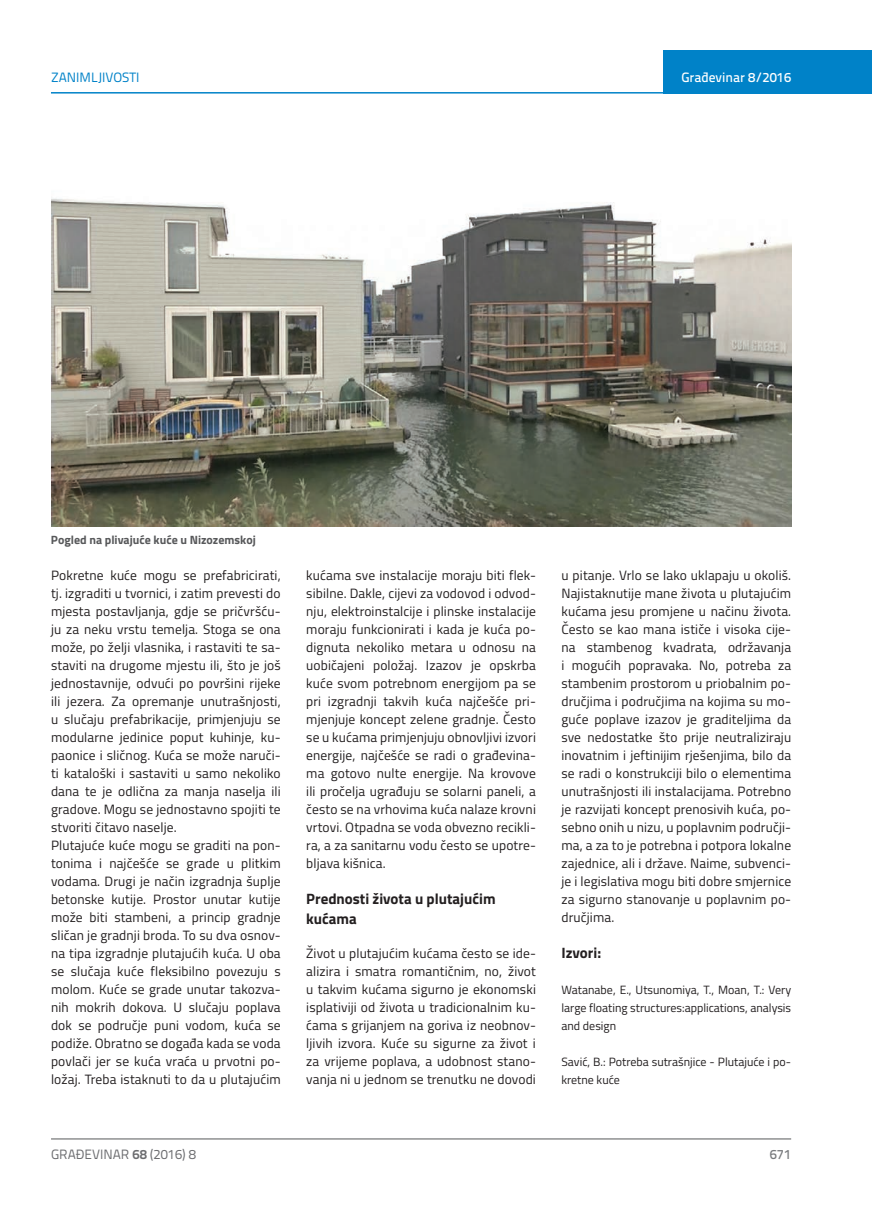
<style>
.page{position:relative;width:872px;height:1212px;background:#fff}
.page>*{position:absolute;margin:0;border:0;box-sizing:border-box;transform-origin:0 0}
.t1{font:700 15px/19.5px "Titillium";color:#231f20}
.t2{font:13.5px/18px "Titillium";letter-spacing:.01em;color:#231f20;text-align:justify}
.t3{font:13.5px "Titillium Text 22 L";color:#6c6d70}
.t4{font:500 13.5px "Titillium Text 22 L";color:#fff}
.t5{font:13.5px "Titillium Text 22 L";color:#0082c8}
.t6{font:500 13.5px "Titillium Text 22 L";color:#787a7d}
.t7{font:12px/18px "Titillium";color:#231f20;text-align:justify}
.t8{font:700 12px "Titillium";color:#57585a}
.s1{font-weight:700}
</style>
<div class="page">
<hr style="left:51px;top:1139px;width:740px;height:1px;background:#57585a">
<div style="left:663px;top:50px;width:209px;height:44px;background:#0082c8"></div>
<hr style="left:51px;top:92px;width:821px;height:2px;background:#0082c8">
<img style="left:51px;top:198px;width:740px;height:329px">
<p class="t5" style="left:51px;top:68px;width:90px">ZANIMLJIVOSTI</p>
<p class="t4" style="left:681px;top:67px;width:111px">Građevinar 8/2016</p>
<p class="t8" style="left:51px;top:530px;width:206px">Pogled na plivajuće kuće u Nizozemskoj</p>
<p class="t2" style="left:51px;top:565px;width:231px;text-align:left">Pokretne kuće mogu se prefabricirati, tj. izgraditi u tvornici, i zatim prevesti do mjesta postavljanja, gdje se pričvršću&shy;ju za neku vrstu temelja. Stoga se ona može, po želji vlasnika, i rastaviti te sa&shy;staviti na drugome mjestu ili, što je još jednostavnije, odvući po površini rijeke ili jezera. Za opremanje unutrašnjosti, u slučaju prefabrikacije, primjenjuju se modularne jedinice poput kuhinje, ku&shy;paonice i sličnog. Kuća se može naruči&shy;ti kataloški i sastaviti u samo nekoliko dana te je odlična za manja naselja ili gradove. Mogu se jednostavno spojiti te stvoriti čitavo naselje.<br>Plutajuće kuće mogu se graditi na pon&shy;tonima i najčešće se grade u plitkim vodama. Drugi je način izgradnja šuplje betonske kutije. Prostor unutar kutije može biti stambeni, a princip gradnje sličan je gradnji broda. To su dva osnov&shy;na tipa izgradnje plutajućih kuća. U oba se slučaja kuće fleksibilno povezuju s molom. Kuće se grade unutar takozva&shy;nih mokrih dokova. U slučaju poplava dok se područje puni vodom, kuća se podiže. Obratno se događa kada se voda povlači jer se kuća vraća u prvotni po&shy;ložaj. Treba istaknuti to da u plutajućim</p>
<p class="t2" style="left:306px;top:565px;width:231px">kućama sve instalacije moraju biti flek&shy;sibilne. Dakle, cijevi za vodovod i odvod&shy;nju, elektroinstalcije i plinske instalacije moraju funkcionirati i kada je kuća po&shy;dignuta nekoliko metara u odnosu na uobičajeni položaj. Izazov je opskrba kuće svom potrebnom energijom pa se pri izgradnji takvih kuća najčešće pri&shy;mjenjuje koncept zelene gradnje. Često se u kućama primjenjuju obnovljivi izvori energije, najčešće se radi o građevina&shy;ma gotovo nulte energije. Na krovove ili pročelja ugrađuju se solarni paneli, a često se na vrhovima kuća nalaze krovni vrtovi. Otpadna se voda obvezno recikli&shy;ra, a za sanitarnu vodu često se upotre&shy;bljava kišnica.</p>
<p class="t1" style="left:306px;top:888px;width:191px">Prednosti života u plutajućim kućama</p>
<p class="t2" style="left:306px;top:944px;width:231px">Život u plutajućim kućama često se ide&shy;alizira i smatra romantičnim, no, život u takvim kućama sigurno je ekonomski isplativiji od života u tradicionalnim ku&shy;ćama s grijanjem na goriva iz neobnov&shy;ljivih izvora. Kuće su sigurne za život i za vrijeme poplava, a udobnost stano&shy;vanja ni u jednom se trenutku ne dovodi</p>
<p class="t2" style="left:561px;top:565px;width:231px">u pitanje. Vrlo se lako uklapaju u okoliš.<br>Najistaknutije mane života u plutajućim kućama jesu promjene u načinu života.<br>Često se kao mana ističe i visoka cije&shy;na stambenog kvadrata, održavanja i mogućih popravaka. No, potreba za stambenim prostorom u priobalnim po&shy;dručjima i područjima na kojima su mo&shy;guće poplave izazov je graditeljima da sve nedostatke što prije neutraliziraju inovatnim i jeftinijim rješenjima, bilo da se radi o konstrukciji bilo o elementima unutrašnjosti ili instalacijama. Potrebno je razvijati koncept prenosivih kuća, po&shy;sebno onih u nizu, u poplavnim područji&shy;ma, a za to je potrebna i potpora lokalne zajednice, ali i države. Naime, subvenci&shy;je i legislativa mogu biti dobre smjernice za sigurno stanovanje u poplavnim po&shy;dručjima.</p>
<p class="t1" style="left:561px;top:942px;width:41px">Izvori:</p>
<p class="t7" style="left:561px;top:980px;width:231px">Watanabe, E., Utsunomiya, T., Moan, T.: Very large floating structures:applications, analysis and design</p>
<p class="t7" style="left:561px;top:1052px;width:231px">Savić, B.: Potreba sutrašnjice - Plutajuće i po&shy;kretne kuće</p>
<p class="t3" style="left:51px;top:1144px;width:146px">GRAĐEVINAR <span class="s1">68</span> (2016) 8</p>
<p class="t6" style="left:769px;top:1144px;width:23px">671</p>
</div>
